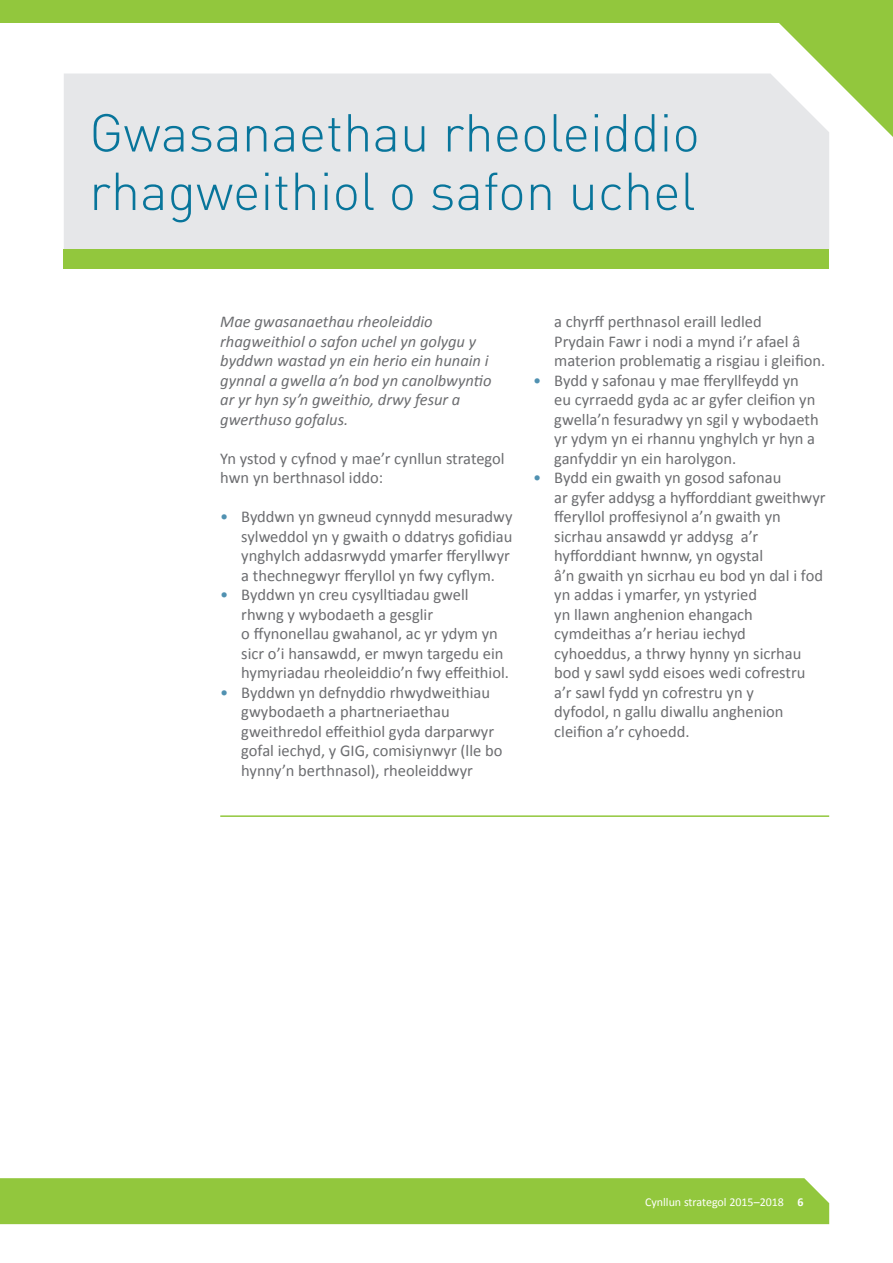
<style>
.page{position:relative;width:893px;height:1263px;background:#fff}
.page>*{position:absolute;margin:0;border:0;box-sizing:border-box;transform-origin:0 0}
.t1{font:300 52.5px/58.5px "DIN";color:#08759b}
.t2{font:16.5px/19.5px "Calibri";color:#6c6d70}
.t3{font:italic 16.5px/19.5px "Calibri";color:#6c6d70}
.t4{font:12px "Calibri";color:#fff}
.s1{color:#5091b1}
.s2{font-weight:700}
</style>
<div class="page">
<div style="left:64px;top:137px;width:765px;height:112px;background:#e6e7e9"></div>
<svg style="left:0;top:0;width:893px;height:137px;fill:#e6e7e9"></svg>
<div style="left:0;top:0;width:876px;height:22px;background:#92c73d"></div>
<div style="left:64px;top:249px;width:765px;height:19px;background:#92c73d"></div>
<hr style="left:220px;top:815px;width:609px;height:2px;background:#92c73d">
<div style="left:0;top:1178px;width:829px;height:46px;background:#92c73d"></div>
<h1 class="t1" style="left:89px;top:103px;width:612px">Gwasanaethau rheoleiddio rhagweithiol o safon uchel</h1>
<p class="t3" style="left:220px;top:311px;width:273px">Mae gwasanaethau rheoleiddio rhagweithiol o safon uchel yn golygu y byddwn wastad yn ein herio ein hunain i gynnal a gwella a’n bod yn canolbwyntio ar yr hyn sy’n gweithio, drwy fesur a gwerthuso gofalus.</p>
<p class="t2" style="left:220px;top:448px;width:286px">Yn ystod y cyfnod y mae’r cynllun strategol hwn yn berthnasol iddo:</p>
<p class="t2" style="left:241px;top:507px;width:273px;text-indent:-21px"><span class="s1">•</span> Byddwn yn gwneud cynnydd mesuradwy sylweddol yn y gwaith o ddatrys gofidiau ynghylch addasrwydd ymarfer fferyllwyr a thechnegwyr fferyllol yn fwy cyflym.</p>
<p class="t2" style="left:241px;top:585px;width:269px;text-indent:-21px"><span class="s1">•</span> Byddwn yn creu cysylltiadau gwell rhwng y wybodaeth a gesglir<br>o ffynonellau gwahanol, ac yr ydym yn sicr o’i hansawdd, er mwyn targedu ein hymyriadau rheoleiddio’n fwy effeithiol.</p>
<p class="t2" style="left:241px;top:682px;width:263px;text-indent:-21px"><span class="s1">•</span> Byddwn yn defnyddio rhwydweithiau gwybodaeth a phartneriaethau gweithredol effeithiol gyda darparwyr gofal iechyd, y GIG, comisiynwyr (lle bo hynny’n berthnasol), rheoleiddwyr</p>
<p class="t2" style="left:554px;top:312px;width:273px">a chyrff perthnasol eraill ledled<br>Prydain Fawr i nodi a mynd i’r afael â materion problematig a risgiau i gleifion.</p>
<p class="t2" style="left:554px;top:370px;width:266px;text-indent:-21px"><span class="s1">•</span> Bydd y safonau y mae fferyllfeydd yn eu cyrraedd gyda ac ar gyfer cleifion yn gwella’n fesuradwy yn sgil y wybodaeth yr ydym yn ei rhannu ynghylch yr hyn a ganfyddir yn ein harolygon.</p>
<p class="t2" style="left:554px;top:468px;width:273px;text-indent:-21px"><span class="s1">•</span> Bydd ein gwaith yn gosod safonau<br>ar gyfer addysg a hyfforddiant gweithwyr fferyllol proffesiynol a’n gwaith yn sicrhau ansawdd yr addysg a’r hyfforddiant hwnnw, yn ogystal<br>â’n gwaith yn sicrhau eu bod yn dal i fod yn addas i ymarfer, yn ystyried<br>yn llawn anghenion ehangach cymdeithas a’r heriau iechyd cyhoeddus, a thrwy hynny yn sicrhau bod y sawl sydd eisoes wedi cofrestru a’r sawl fydd yn cofrestru yn y<br>dyfodol, n gallu diwallu anghenion cleifion a’r cyhoedd.</p>
<p class="t4" style="left:645px;top:1194px;width:160px">Cynllun strategol 2015–2018 <span class="s2">6</span></p>
</div>
